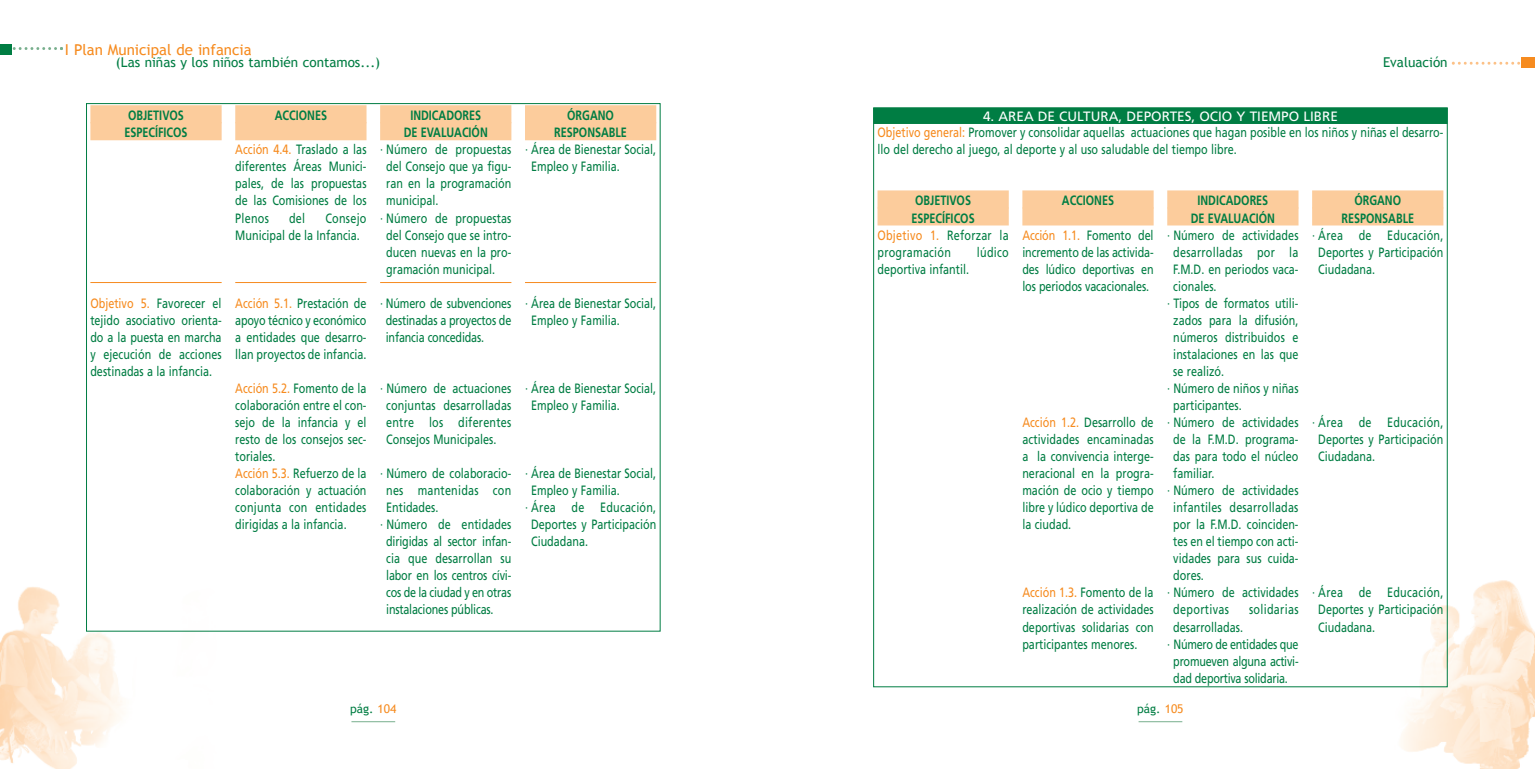
<style>
.page{position:relative;width:1535px;height:769px;background:#fff}
.page>*{position:absolute;margin:0;border:0;box-sizing:border-box;transform-origin:0 0}
.t1{font:15px "Trebuchet MS";color:#f68b1f}
.t2{font:13.5px/17px "Frutiger";color:#007d43;text-align:justify;scale:.8 1}
.t3{font:700 13.5px/17.1px "Frutiger";color:#007d43;text-align:center;scale:.8 1}
.t4{font:13.5px "Frutiger";letter-spacing:-.02em;color:#007d43;scale:.8 1}
.t5{font:13.5px "Frutiger";letter-spacing:.02em;color:#007d43;scale:.8 1}
.t6{font:13.5px "Trebuchet MS";color:#007d43}
.t7{font:13.5px "Frutiger";letter-spacing:.02em;color:#f68b1f;scale:.8 1}
.t8{font:13.5px "Frutiger";letter-spacing:.03em;color:#007d43;scale:.8 1}
.t9{font:12px "Trebuchet MS";color:#007d43}
.s1{color:#f68b1f}
.s2{color:#fff}
.s3{color:#007d43}
</style>
<div class="page">
<img style="left:1310px;top:576px;width:224px;height:192px">
<hr style="left:1138px;top:721px;width:44px;height:1px;background:#78af8d">
<div style="left:873px;top:107px;width:574px;height:17px;background:#007d43"></div>
<svg style="left:1451px;top:62px;width:69px;height:3px"></svg>
<div style="left:1520px;top:58px;width:14px;height:10px;background:#f68b1f"></div>
<img style="left:0;top:587px;width:222px;height:181px">
<div style="left:90px;top:105px;width:132px;height:18px;background:#fccc9c"></div>
<div style="left:90px;top:122px;width:132px;height:18px;background:#fccc9c"></div>
<hr style="left:90px;top:282px;width:132px;height:1px;background:#f68b1f">
<div style="left:235px;top:105px;width:131px;height:18px;background:#fccc9c"></div>
<div style="left:235px;top:122px;width:131px;height:18px;background:#fccc9c"></div>
<hr style="left:235px;top:282px;width:131px;height:1px;background:#f68b1f">
<div style="left:380px;top:105px;width:131px;height:18px;background:#fccc9c"></div>
<div style="left:380px;top:122px;width:131px;height:18px;background:#fccc9c"></div>
<hr style="left:380px;top:282px;width:131px;height:1px;background:#f68b1f">
<div style="left:525px;top:105px;width:131px;height:18px;background:#fccc9c"></div>
<div style="left:525px;top:122px;width:131px;height:18px;background:#fccc9c"></div>
<hr style="left:525px;top:282px;width:131px;height:1px;background:#f68b1f">
<hr style="left:351px;top:721px;width:44px;height:1px;background:#78af8d">
<svg style="left:12px;top:47px;width:51px;height:3px"></svg>
<div style="left:0;top:44px;width:12px;height:10px;background:#007d43"></div>
<div style="left:877px;top:190px;width:131px;height:18px;background:#fccc9c"></div>
<div style="left:877px;top:207px;width:131px;height:18px;background:#fccc9c"></div>
<div style="left:1022px;top:190px;width:131px;height:18px;background:#fccc9c"></div>
<div style="left:1022px;top:207px;width:131px;height:18px;background:#fccc9c"></div>
<div style="left:1167px;top:190px;width:131px;height:18px;background:#fccc9c"></div>
<div style="left:1167px;top:207px;width:131px;height:18px;background:#fccc9c"></div>
<div style="left:1311px;top:190px;width:131px;height:18px;background:#fccc9c"></div>
<div style="left:1311px;top:207px;width:131px;height:18px;background:#fccc9c"></div>
<p class="t1" style="left:65px;top:40px;width:188px">I Plan Municipal de infancia</p>
<p class="t6" style="left:116px;top:54px;width:266px">(Las niñas y los niños también contamos...)</p>
<p class="t3" style="left:124px;top:108px;width:80px;text-align:left">OBJETIVOS<br>ESPECÍFICOS</p>
<p class="t3" style="left:275px;top:108px;width:67px">ACCIONES</p>
<p class="t2" style="left:235px;top:142px;width:166px"><span class="s1">Acción 4.4.</span> Traslado a las diferentes Áreas Munici&shy;pales, de las propuestas de las Comisiones de los Plenos</p>
<p class="t2" style="left:289px;top:210px;width:22px">del</p>
<p class="t2" style="left:235px;top:210px;width:165px;text-indent:90px">Consejo<br>Municipal de la Infancia.</p>
<p class="t2" style="left:90px;top:295px;width:165px"><span class="s1">Objetivo 5.</span> Favorecer el tejido asociativo orienta&shy;do a la puesta en marcha y ejecución de acciones destinadas a la infancia.</p>
<p class="t2" style="left:235px;top:295px;width:166px"><span class="s1">Acción 5.1.</span> Prestación de apoyo técnico y económico a entidades que desarro&shy;llan proyectos de infancia.</p>
<p class="t2" style="left:235px;top:380px;width:166px;text-align:left"><span class="s1">Acción 5.2.</span> Fomento de la colaboración entre el con&shy;sejo de la infancia y el resto de los consejos sec&shy;toriales.<br><span class="s1">Acción 5.3.</span> Refuerzo de la colaboración y actuación conjunta con entidades dirigidas a la infancia.</p>
<p class="t3" style="left:403px;top:108px;width:107px">INDICADORES<br>DE EVALUACIÓN</p>
<p class="t2" style="left:380px;top:142px;width:165px">· Número de propuestas</p>
<p class="t2" style="left:386px;top:159px;width:158px">del Consejo que ya figu-</p>
<p class="t2" style="left:386px;top:176px;width:158px">ran en la programación</p>
<p class="t2" style="left:386px;top:193px;width:67px">municipal.</p>
<p class="t2" style="left:380px;top:210px;width:165px">· Número de propuestas</p>
<p class="t2" style="left:386px;top:227px;width:158px">del Consejo que se intro-</p>
<p class="t2" style="left:386px;top:244px;width:158px">ducen nuevas en la pro-</p>
<p class="t2" style="left:386px;top:261px;width:138px">gramación municipal.</p>
<p class="t2" style="left:386px;top:295px;width:158px;text-indent:-6px">· Número de subvenciones destinadas a proyectos de infancia concedidas.</p>
<p class="t2" style="left:386px;top:380px;width:158px;text-indent:-6px">· Número de actuaciones conjuntas desarrolladas entre los diferentes Consejos Municipales.</p>
<p class="t2" style="left:380px;top:466px;width:165px">· Número de colaboracio-</p>
<p class="t5" style="left:386px;top:485px;width:158px">nes mantenidas con</p>
<p class="t2" style="left:386px;top:500px;width:67px">Entidades.</p>
<p class="t2" style="left:380px;top:517px;width:165px">· Número de entidades</p>
<p class="t2" style="left:386px;top:534px;width:158px">dirigidas al sector infan-</p>
<p class="t2" style="left:386px;top:551px;width:158px">cia que desarrollan su</p>
<p class="t2" style="left:386px;top:568px;width:158px">labor en los centros cívi-</p>
<p class="t2" style="left:386px;top:585px;width:158px">cos de la ciudad y en otras</p>
<p class="t2" style="left:386px;top:602px;width:136px">instalaciones públicas.</p>
<p class="t3" style="left:554px;top:108px;width:92px">ÓRGANO<br>RESPONSABLE</p>
<p class="t2" style="left:531px;top:142px;width:158px;text-indent:-6px">· Área de Bienestar Social,<br>Empleo y Familia.</p>
<p class="t2" style="left:531px;top:295px;width:158px;text-indent:-6px">· Área de Bienestar Social,<br>Empleo y Familia.</p>
<p class="t2" style="left:531px;top:380px;width:158px;text-indent:-6px">· Área de Bienestar Social,<br>Empleo y Familia.</p>
<p class="t2" style="left:525px;top:466px;width:166px">· Área de Bienestar Social,</p>
<p class="t2" style="left:531px;top:483px;width:113px">Empleo y Familia.</p>
<p class="t5" style="left:525px;top:502px;width:165px">· Área de Educación,</p>
<p class="t2" style="left:531px;top:517px;width:158px">Deportes y Participación</p>
<p class="t2" style="left:531px;top:534px;width:73px">Ciudadana.</p>
<p class="t9" style="left:350px;top:701px;width:48px">pág. <span class="s1">104</span></p>
<p class="t6" style="left:1382px;top:54px;width:66px">Evaluación</p>
<p class="t2" style="left:877px;top:109px;width:708px;text-align:left;text-indent:105px"><span class="s2">4. AREA DE CULTURA, DEPORTES, OCIO Y TIEMPO LIBRE<br></span><span class="s1">Objetivo general:</span> Promover y consolidar aquellas actuaciones que hagan posible en los niños y niñas el desarro&shy;llo del derecho al juego, al deporte y al uso saludable del tiempo libre.</p>
<p class="t3" style="left:915px;top:193px;width:71px">OBJETIVOS</p>
<p class="t3" style="left:911px;top:210px;width:80px">ESPECÍFICOS</p>
<p class="t7" style="left:877px;top:229px;width:165px">Objetivo 1. <span class="s3">Reforzar la</span></p>
<p class="t5" style="left:877px;top:246px;width:93px">programación</p>
<p class="t2" style="left:976px;top:244px;width:41px">lúdico</p>
<p class="t2" style="left:877px;top:261px;width:116px">deportiva infantil.</p>
<p class="t3" style="left:1061px;top:193px;width:67px">ACCIONES</p>
<p class="t2" style="left:1022px;top:227px;width:166px"><span class="s1">Acción 1.1.</span> Fomento del incremento de las activida&shy;des lúdico deportivas en los periodos vacacionales.</p>
<p class="t2" style="left:1022px;top:414px;width:166px"><span class="s1">Acción 1.2.</span> Desarrollo de actividades encaminadas a la convivencia interge&shy;neracional en la progra&shy;mación de ocio y tiempo libre y lúdico deportiva de la ciudad.</p>
<p class="t2" style="left:1022px;top:585px;width:166px"><span class="s1">Acción 1.3.</span> Fomento de la realización de actividades deportivas solidarias con participantes menores.</p>
<p class="t3" style="left:1190px;top:193px;width:107px">INDICADORES<br>DE EVALUACIÓN</p>
<p class="t2" style="left:1167px;top:227px;width:165px">· Número de actividades</p>
<p class="t5" style="left:1173px;top:246px;width:158px">desarrolladas por la</p>
<p class="t2" style="left:1173px;top:261px;width:158px">F.M.D. en periodos vaca-</p>
<p class="t2" style="left:1173px;top:278px;width:56px">cionales.</p>
<p class="t2" style="left:1167px;top:295px;width:166px">· Tipos de formatos utili-</p>
<p class="t2" style="left:1173px;top:312px;width:158px">zados para la difusión,</p>
<p class="t2" style="left:1173px;top:329px;width:158px">números distribuidos e</p>
<p class="t2" style="left:1173px;top:346px;width:158px">instalaciones en las que</p>
<p class="t2" style="left:1173px;top:363px;width:65px">se realizó.</p>
<p class="t2" style="left:1167px;top:380px;width:165px">· Número de niños y niñas</p>
<p class="t2" style="left:1173px;top:397px;width:87px">participantes.</p>
<p class="t2" style="left:1167px;top:414px;width:165px">· Número de actividades</p>
<p class="t2" style="left:1173px;top:431px;width:158px">de la F.M.D. programa-</p>
<p class="t2" style="left:1173px;top:448px;width:158px">das para todo el núcleo</p>
<p class="t2" style="left:1173px;top:466px;width:53px">familiar.</p>
<p class="t2" style="left:1167px;top:483px;width:165px">· Número de actividades</p>
<p class="t2" style="left:1173px;top:500px;width:158px">infantiles desarrolladas</p>
<p class="t2" style="left:1173px;top:517px;width:158px">por la F.M.D. coinciden-</p>
<p class="t2" style="left:1173px;top:534px;width:158px">tes en el tiempo con acti-</p>
<p class="t2" style="left:1173px;top:551px;width:158px">vidades para sus cuida-</p>
<p class="t2" style="left:1173px;top:568px;width:40px">dores.</p>
<p class="t2" style="left:1167px;top:585px;width:165px">· Número de actividades</p>
<p class="t8" style="left:1173px;top:604px;width:71px">deportivas</p>
<p class="t8" style="left:1248px;top:604px;width:63px">solidarias</p>
<p class="t2" style="left:1173px;top:619px;width:89px">desarrolladas.</p>
<p class="t4" style="left:1167px;top:638px;width:166px">· Número de entidades que</p>
<p class="t4" style="left:1173px;top:655px;width:158px">promueven alguna activi-</p>
<p class="t4" style="left:1173px;top:672px;width:145px">dad deportiva solidaria.</p>
<p class="t9" style="left:1137px;top:701px;width:48px">pág. <span class="s1">105</span></p>
<p class="t3" style="left:1341px;top:193px;width:92px">ÓRGANO<br>RESPONSABLE</p>
<p class="t2" style="left:1317px;top:227px;width:158px;text-indent:-6px">· Área de Educación, Deportes y Participación Ciudadana.</p>
<p class="t2" style="left:1317px;top:414px;width:158px;text-indent:-6px">· Área de Educación, Deportes y Participación Ciudadana.</p>
<p class="t2" style="left:1317px;top:585px;width:158px;text-indent:-6px">· Área de Educación, Deportes y Participación Ciudadana.</p>
</div>
